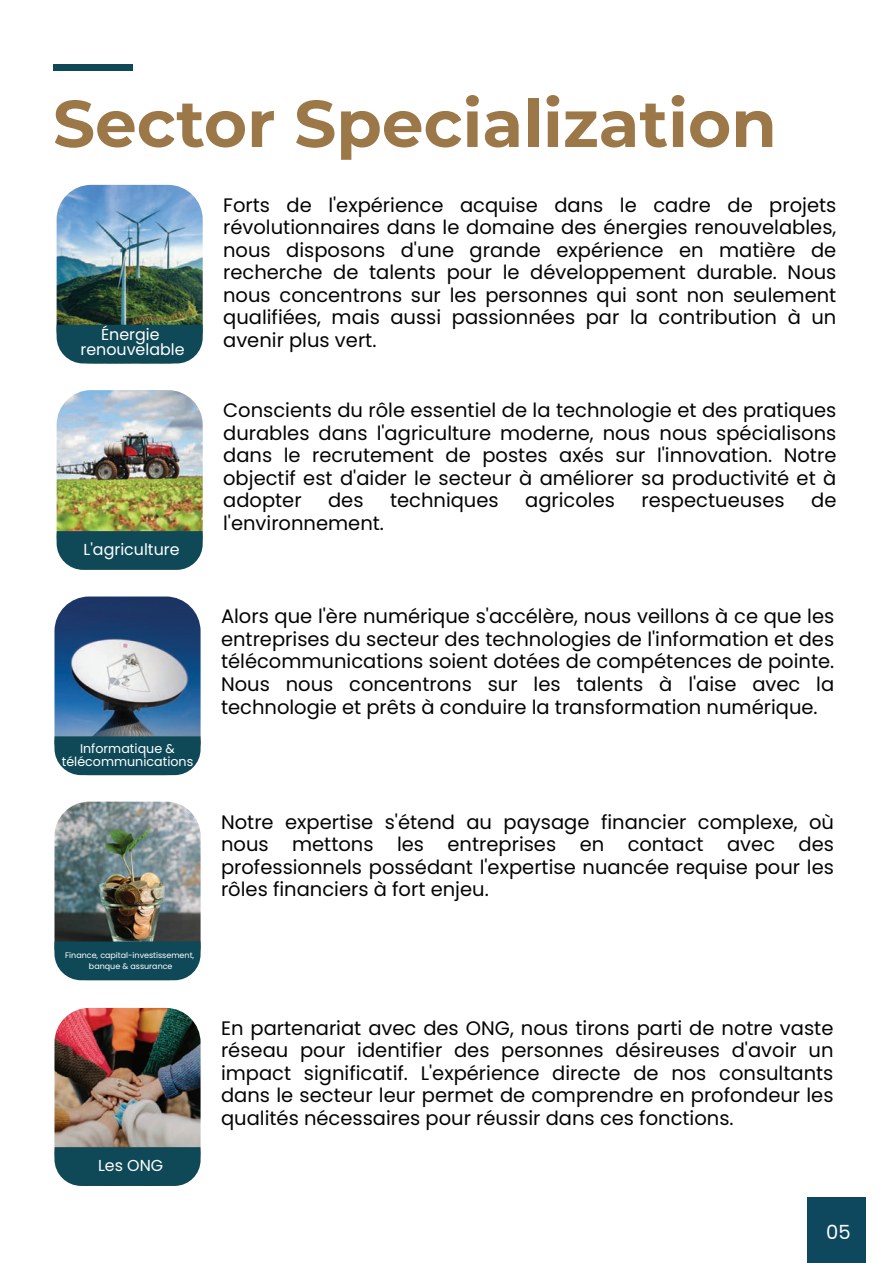
<style>
.page{position:relative;width:893px;height:1263px;background:#fff}
.page>*{position:absolute;margin:0;border:0;box-sizing:border-box;transform-origin:0 0}
.t1{font:700 66px "Montserrat";color:#9c7849}
.t2{font:19.5px/22.5px "Poppins";color:#040503;text-align:justify}
.t3{font:19.5px "Poppins";color:#fff}
.t4{font:15.9px/15px "Poppins";color:#fff;text-align:center}
.t5{font:12.6px/13.5px "Poppins";color:#fff;text-align:center}
.t6{font:7.95px/10.6px "Poppins";color:#fff;text-align:center}
</style>
<div class="page">
<div style="left:807px;top:1197px;width:59px;height:65px;background:#0e485e"></div>
<img style="left:54px;top:1008px;width:147px;height:139px">
<svg style="left:54px;top:1147px;width:147px;height:39px;background:#1d5462"></svg>
<div style="left:53px;top:64px;width:80px;height:7px;background:#0f4958"></div>
<img style="left:54px;top:596px;width:147px;height:140px">
<img style="left:54px;top:802px;width:147px;height:139px">
<svg style="left:54px;top:941px;width:147px;height:39px;background:#1d5361"></svg>
<svg style="left:54px;top:736px;width:147px;height:39px;background:#1d5362"></svg>
<img style="left:57px;top:185px;width:146px;height:140px">
<div style="left:56px;top:325px;width:147px;height:38px;background:#0f4958"></div>
<img style="left:57px;top:390px;width:146px;height:141px">
<svg style="left:56px;top:531px;width:147px;height:39px;background:#1e5462"></svg>
<h1 class="t1" style="left:53px;top:76px;width:725px">Sector Specialization</h1>
<p class="t4" style="left:80px;top:327px;width:106px">Énergie renouvelable</p>
<p class="t4" style="left:84px;top:542px;width:98px">L'agriculture</p>
<p class="t5" style="left:62px;top:742px;width:133px">Informatique &amp; télécommunications</p>
<p class="t6" style="left:65px;top:950px;width:130px">Finance, capital-investissement, banque &amp; assurance</p>
<p class="t4" style="left:98px;top:1158px;width:67px">Les ONG</p>
<p class="t2" style="left:223px;top:194px;width:615px">Forts de l'expérience acquise dans le cadre de projets révolutionnaires dans le domaine des énergies renouvelables, nous disposons d'une grande expérience en matière de recherche de talents pour le développement durable. Nous nous concentrons sur les personnes qui sont non seulement qualifiées, mais aussi passionnées par la contribution à un avenir plus vert.</p>
<p class="t2" style="left:223px;top:399px;width:615px">Conscients du rôle essentiel de la technologie et des pratiques durables dans l'agriculture moderne, nous nous spécialisons dans le recrutement de postes axés sur l'innovation. Notre objectif est d'aider le secteur à améliorer sa productivité et à adopter</p>
<p class="t2" style="left:328px;top:489px;width:37px">des</p>
<p class="t2" style="left:390px;top:489px;width:110px">techniques</p>
<p class="t2" style="left:525px;top:489px;width:91px">agricoles</p>
<p class="t2" style="left:641px;top:489px;width:145px">respectueuses</p>
<p class="t2" style="left:811px;top:489px;width:27px">de</p>
<p class="t2" style="left:223px;top:512px;width:162px">l'environnement.</p>
<p class="t2" style="left:221px;top:605px;width:615px">Alors que l'ère numérique s'accélère, nous veillons à ce que les entreprises du secteur des technologies de l'information et des télécommunications soient dotées de compétences de pointe.<br>Nous nous concentrons sur les talents à l'aise avec la technologie et prêts à conduire la transformation numérique.</p>
<p class="t2" style="left:221px;top:810px;width:614px">Notre expertise s'étend au paysage financier complexe, où nous mettons les entreprises en contact avec des professionnels possédant l'expertise nuancée requise pour les rôles financiers à fort enjeu.</p>
<p class="t2" style="left:221px;top:1017px;width:614px">En partenariat avec des ONG, nous tirons parti de notre vaste réseau pour identifier des personnes désireuses d'avoir un impact significatif. L'expérience directe de nos consultants dans le secteur leur permet de comprendre en profondeur les qualités nécessaires pour réussir dans ces fonctions.</p>
<p class="t3" style="left:826px;top:1221px;width:26px">05</p>
</div>
